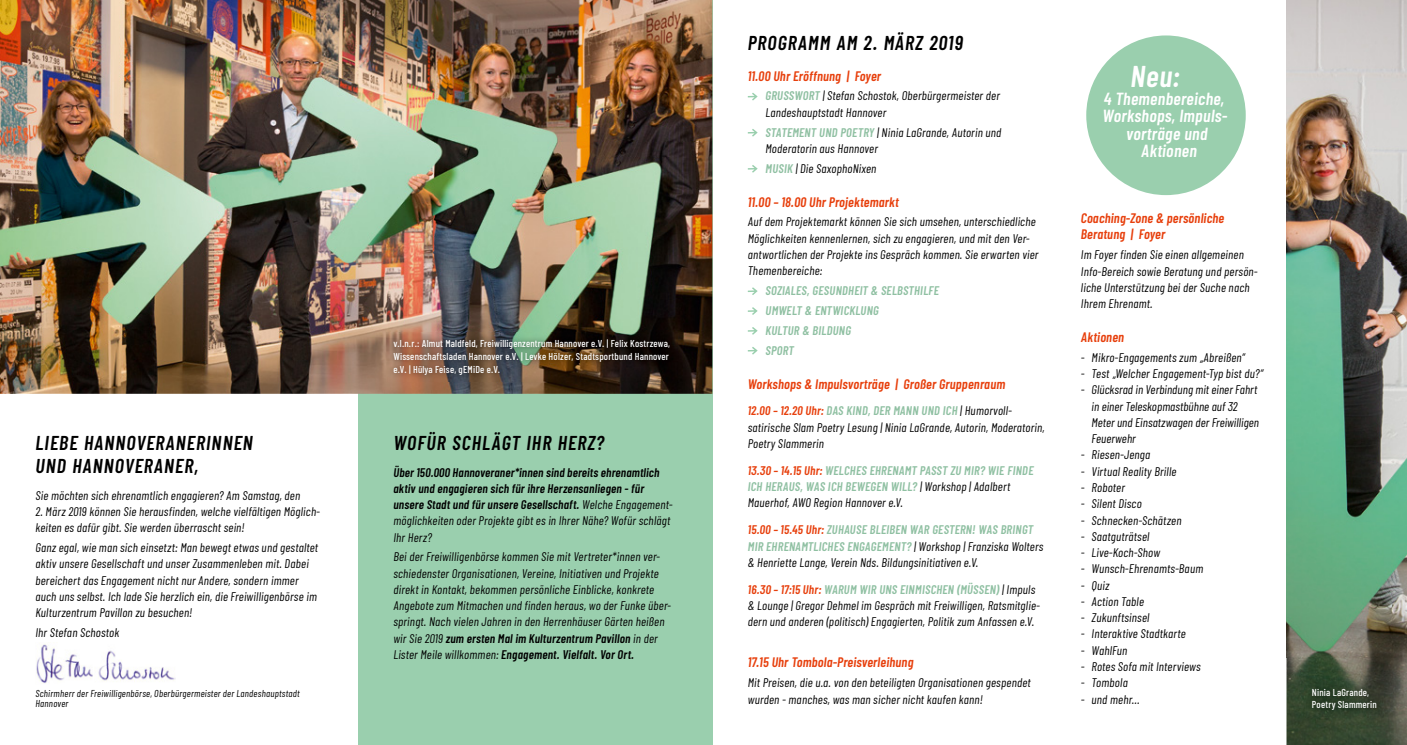
<style>
.page{position:relative;width:1407px;height:745px;background:#fff}
.page>*{position:absolute;margin:0;border:0;box-sizing:border-box;transform-origin:0 0}
.t1{font:italic 600 30px "Barlow Condensed";color:#fff}
.t2{font:italic 600 20px/22.5px "Barlow Condensed";letter-spacing:.055em;color:#000}
.t3{font:italic 600 17.5px/17.5px "Barlow Condensed";letter-spacing:.02em;color:#fff;text-align:center}
.t4{font:italic 600 13.75px/16.2px "Barlow Condensed";letter-spacing:.015em;color:#e73f0c}
.t5{font:italic 12.5px/16.2px "Barlow Condensed";letter-spacing:.015em;color:#000}
.t6{font:italic 600 12.5px/16.2px "Barlow Condensed";letter-spacing:.015em;color:#000}
.t7{font:italic 600 12.5px/19.8px "Barlow Condensed";letter-spacing:.015em;color:#8fc0a2}
.t8{font:500 10px/12.5px "Barlow Condensed";letter-spacing:.02em;color:#fff;text-align:justify}
.t9{font:italic 10px/10px "Barlow Condensed";letter-spacing:.025em;color:#000}
.s1{font-weight:400}
.s2{font-weight:600}
.s3{font-weight:600;color:#8fc0a2}
.s4{font-weight:600;color:#e73f0c}
.s5{color:#e73f0c}
.s6{font-weight:400;color:#000}
</style>
<div class="page">
<div style="left:358px;top:0;width:354px;height:744px;background:#9acfae"></div>
<svg style="left:748px;top:93px;width:9px;height:7px"></svg>
<svg style="left:748px;top:129px;width:9px;height:7px"></svg>
<svg style="left:748px;top:165px;width:9px;height:7px"></svg>
<svg style="left:748px;top:287px;width:9px;height:8px"></svg>
<svg style="left:748px;top:307px;width:9px;height:8px"></svg>
<svg style="left:748px;top:327px;width:9px;height:7px"></svg>
<svg style="left:748px;top:347px;width:9px;height:7px"></svg>
<img style="left:36px;top:644px;width:57px;height:39px">
<img style="left:98px;top:650px;width:78px;height:32px">
<div style="left:1086px;top:35px;width:159px;height:160px;background:#9acfae;border-radius:50%"></div>
<img style="left:0;top:0;width:712px;height:393px">
<img style="left:1286px;top:0;width:121px;height:744px">
<img style="left:386px;top:332px;width:291px;height:49px">
<img style="left:1304px;top:680px;width:80px;height:36px">
<h2 class="t2" style="left:35px;top:431px;width:219px">LIEBE HANNOVERANERINNEN<br>UND HANNOVERANER,</h2>
<p class="t5" style="left:35px;top:486px;width:266px">Sie möchten sich ehrenamtlich engagieren? Am Samstag, den</p>
<p class="t5" style="left:35px;top:502px;width:286px">2. März 2019 können Sie herausfinden, welche vielfältigen Möglich&shy;keiten es dafür gibt. Sie werden überrascht sein!</p>
<p class="t5" style="left:35px;top:538px;width:284px">Ganz egal, wie man sich einsetzt: Man bewegt etwas und gestaltet aktiv unsere Gesellschaft und unser Zusammenleben mit. Dabei bereichert das Engagement nicht nur Andere, sondern immer auch uns selbst. Ich lade Sie herzlich ein, die Freiwilligenbörse im Kulturzentrum Pavillon zu besuchen!</p>
<p class="t5" style="left:35px;top:623px;width:85px">Ihr Stefan Schostok</p>
<p class="t9" style="left:35px;top:687px;width:266px">Schirmherr der Freiwilligenbörse, Oberbürgermeister der Landeshauptstadt<br>Hannover</p>
<p class="t8" style="left:393px;top:337px;width:278px">v.l.n.r.: Almut Maldfeld, Freiwilligenzentrum Hannover e.V. | Felix Kostrzewa, Wissenschaftsladen Hannover e.V. | Levke Hölzer, Stadtsportbund Hannover e.V. | Hülya Feise, gEMiDe e.V.</p>
<h2 class="t2" style="left:393px;top:430px;width:212px">WOFÜR SCHLÄGT IHR HERZ?</h2>
<p class="t6" style="left:393px;top:463px;width:281px">Über 150.000 Hannoveraner*innen sind bereits ehrenamtlich aktiv und engagieren sich für ihre Herzensanliegen - für unsere Stadt und für unsere Gesellschaft. <span class="s1">Welche Engagement&shy;möglichkeiten oder Projekte gibt es in Ihrer Nähe? Wofür schlägt Ihr Herz?</span></p>
<p class="t5" style="left:393px;top:548px;width:279px">Bei der Freiwilligenbörse kommen Sie mit Vertreter*innen ver&shy;schiedenster Organisationen, Vereine, Initiativen und Projekte direkt in Kontakt, bekommen persönliche Einblicke, konkrete Angebote zum Mitmachen und finden heraus, wo der Funke über&shy;springt. Nach vielen Jahren in den Herrenhäuser Gärten heißen wir Sie 2019 <span class="s2">zum ersten Mal im Kulturzentrum Pavillon</span> in der Lister Meile willkommen: <span class="s2">Engagement. Vielfalt. Vor Ort.</span></p>
<h2 class="t2" style="left:748px;top:31px;width:217px">PROGRAMM AM 2. MÄRZ 2019</h2>
<p class="t4" style="left:748px;top:67px;width:135px">11.00 Uhr Eröffnung | Foyer</p>
<p class="t5" style="left:765px;top:87px;width:236px"><span class="s3">GRUSSWORT</span> | Stefan Schostok, Oberbürgermeister der<br>Landeshauptstadt Hannover</p>
<p class="t5" style="left:765px;top:123px;width:237px"><span class="s3">STATEMENT UND POETRY</span> | Ninia LaGrande, Autorin und<br>Moderatorin aus Hannover</p>
<p class="t5" style="left:765px;top:159px;width:112px"><span class="s3">MUSIK</span> | Die SaxophoNixen</p>
<p class="t4" style="left:748px;top:193px;width:153px">11.00 – 18.00 Uhr Projektemarkt</p>
<p class="t5" style="left:748px;top:213px;width:292px">Auf dem Projektemarkt können Sie sich umsehen, unterschiedliche Möglichkeiten kennenlernen, sich zu engagieren, und mit den Ver&shy;antwortlichen der Projekte ins Gespräch kommen. Sie erwarten vier Themenbereiche:</p>
<p class="t7" style="left:765px;top:280px;width:175px">SOZIALES, GESUNDHEIT &amp; SELBSTHILFE<br>UMWELT &amp; ENTWICKLUNG<br>KULTUR &amp; BILDUNG<br>SPORT</p>
<p class="t4" style="left:748px;top:375px;width:259px">Workshops &amp; Impulsvorträge | Großer Gruppenraum</p>
<p class="t5" style="left:748px;top:402px;width:298px"><span class="s4">12.00 – 12.20 Uhr:</span> <span class="s3">DAS KIND, DER MANN UND ICH</span> | Humorvoll&shy;satirische Slam Poetry Lesung | Ninia LaGrande, Autorin, Moderatorin,<br>Poetry Slammerin</p>
<p class="t7" style="left:748px;top:461px;width:287px;line-height:16.2px"><span class="s5">13.30 – 14.15 Uhr:</span> WELCHES EHRENAMT PASST ZU MIR? WIE FINDE<br>ICH HERAUS, WAS ICH BEWEGEN WILL? <span class="s6">| Workshop | Adalbert<br>Mauerhof, AWO Region Hannover e.V.</span></p>
<p class="t5" style="left:748px;top:521px;width:297px"><span class="s4">15.00 – 15.45 Uhr:</span> <span class="s3">ZUHAUSE BLEIBEN WAR GESTERN! WAS BRINGT<br>MIR EHRENAMTLICHES ENGAGEMENT?</span> | Workshop | Franziska Wolters &amp; Henriette Lange, Verein Nds. Bildungsinitiativen e.V.</p>
<p class="t5" style="left:748px;top:580px;width:294px"><span class="s4">16.30 – 17:15 Uhr:</span> <span class="s3">WARUM WIR UNS EINMISCHEN (MÜSSEN)</span> | Impuls &amp; Lounge | Gregor Dehmel im Gespräch mit Freiwilligen, Ratsmitglie&shy;dern und anderen (politisch) Engagierten, Politik zum Anfassen e.V.</p>
<p class="t4" style="left:748px;top:653px;width:167px">17.15 Uhr Tombola-Preisverleihung</p>
<p class="t5" style="left:748px;top:673px;width:284px">Mit Preisen, die u.a. von den beteiligten Organisationen gespendet wurden - manches, was man sicher nicht kaufen kann!</p>
<h1 class="t1" style="left:1130px;top:58px;width:51px">Neu:</h1>
<h3 class="t3" style="left:1102px;top:89px;width:126px">4 Themenbereiche,<br>Workshops, Impuls&shy;vorträge und<br>Aktionen</h3>
<p class="t4" style="left:1081px;top:209px;width:145px">Coaching-Zone &amp; persönliche<br>Beratung | Foyer</p>
<p class="t5" style="left:1081px;top:246px;width:178px">Im Foyer finden Sie einen allgemeinen Info-Bereich sowie Beratung und persön&shy;liche Unterstützung bei der Suche nach Ihrem Ehrenamt.</p>
<p class="t4" style="left:1081px;top:328px;width:45px">Aktionen</p>
<p class="t5" style="left:1081px;top:348px;width:165px">- Mikro-Engagements zum „Abreißen“</p>
<p class="t5" style="left:1081px;top:365px;width:184px">- Test „Welcher Engagement-Typ bist du?“</p>
<p class="t5" style="left:1091px;top:381px;width:169px;text-indent:-11px">- Glücksrad in Verbindung mit einer Fahrt in einer Teleskopmastbühne auf 32<br>Meter und Einsatzwagen der Freiwilligen<br>Feuerwehr</p>
<p class="t5" style="left:1081px;top:446px;width:71px">- Riesen-Jenga</p>
<p class="t5" style="left:1081px;top:462px;width:97px">- Virtual Reality Brille</p>
<p class="t5" style="left:1081px;top:478px;width:45px">- Roboter</p>
<p class="t5" style="left:1081px;top:495px;width:62px">- Silent Disco</p>
<p class="t5" style="left:1081px;top:511px;width:102px">- Schnecken-Schätzen</p>
<p class="t5" style="left:1081px;top:527px;width:70px">- Saatguträtsel</p>
<p class="t5" style="left:1081px;top:543px;width:81px">- Live-Koch-Show</p>
<p class="t5" style="left:1081px;top:560px;width:124px">- Wunsch-Ehrenamts-Baum</p>
<p class="t5" style="left:1081px;top:576px;width:30px">- Quiz</p>
<p class="t5" style="left:1081px;top:592px;width:65px">- Action Table</p>
<p class="t5" style="left:1081px;top:608px;width:70px">- Zukunftsinsel</p>
<p class="t5" style="left:1081px;top:625px;width:106px">- Interaktive Stadtkarte</p>
<p class="t5" style="left:1081px;top:641px;width:48px">- WahlFun</p>
<p class="t5" style="left:1081px;top:657px;width:121px">- Rotes Sofa mit Interviews</p>
<p class="t5" style="left:1081px;top:673px;width:48px">- Tombola</p>
<p class="t5" style="left:1081px;top:690px;width:60px">- und mehr…</p>
<p class="t8" style="left:1312px;top:685px;width:66px;line-height:12px">Ninia LaGrande,<br>Poetry Slammerin</p>
</div>
